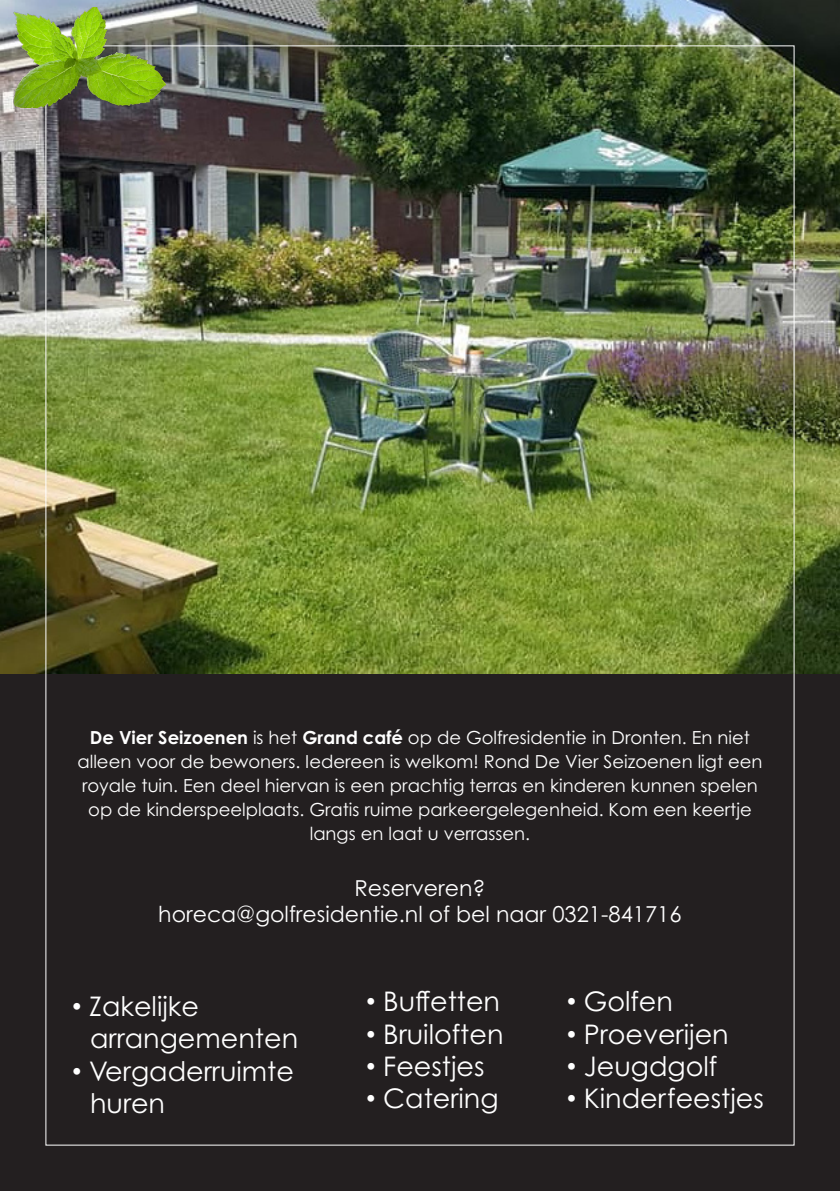
<style>
.page{position:relative;width:840px;height:1191px;background:#fff}
.page>*{position:absolute;margin:0;border:0;box-sizing:border-box;transform-origin:0 0}
.t1{font:27px/32.4px "Century Gothic Pro";color:#fff}
.t2{font:22px/26.4px "Century Gothic Pro";color:#fff;text-align:center}
.t3{font:18px/24px "Century Gothic Pro";color:#fff;text-align:center}
.s1{font-weight:700}
.s2{font-family:"Arial"}
</style>
<div class="page">
<div style="left:0;top:672px;width:839px;height:519px;background:#231f20"></div>
<img style="left:0;top:0;width:839px;height:673px">
<img style="left:12px;top:8px;width:154px;height:100px">
<p class="t3" style="left:77px;top:725px;width:686px"><span class="s1">De Vier Seizoenen</span> is het <span class="s1">Grand café</span> op de Golfresidentie in Dronten. En niet alleen voor de bewoners. Iedereen is welkom! Rond De Vier Seizoenen ligt een royale tuin. Een deel hiervan is een prachtig terras en kinderen kunnen spelen op de kinderspeelplaats. Gratis ruime parkeergelegenheid. Kom een keertje langs en laat u verrassen.</p>
<p class="t2" style="left:158px;top:874px;width:524px">Reserveren?<br>horeca@golfresidentie.nl of bel naar 0321-841716</p>
<h1 class="t1" style="left:90px;top:989px;width:209px;text-indent:-18px"><span class="s2">•</span> Zakelijke arrangementen</h1>
<h1 class="t1" style="left:90px;top:1054px;width:205px;text-indent:-18px"><span class="s2">•</span> Vergaderruimte huren</h1>
<h1 class="t1" style="left:366px;top:985px;width:135px"><span class="s2">•</span> Buffetten</h1>
<h1 class="t1" style="left:366px;top:1017px;width:139px"><span class="s2">•</span> Bruiloften</h1>
<h1 class="t1" style="left:366px;top:1049px;width:120px"><span class="s2">•</span> Feestjes</h1>
<h1 class="t1" style="left:366px;top:1082px;width:134px"><span class="s2">•</span> Catering</h1>
<h1 class="t1" style="left:566px;top:985px;width:108px"><span class="s2">•</span> Golfen</h1>
<h1 class="t1" style="left:566px;top:1017px;width:163px"><span class="s2">•</span> Proeverijen</h1>
<h1 class="t1" style="left:566px;top:1049px;width:152px"><span class="s2">•</span> Jeugdgolf</h1>
<h1 class="t1" style="left:566px;top:1082px;width:198px"><span class="s2">•</span> Kinderfeestjes</h1>
</div>
